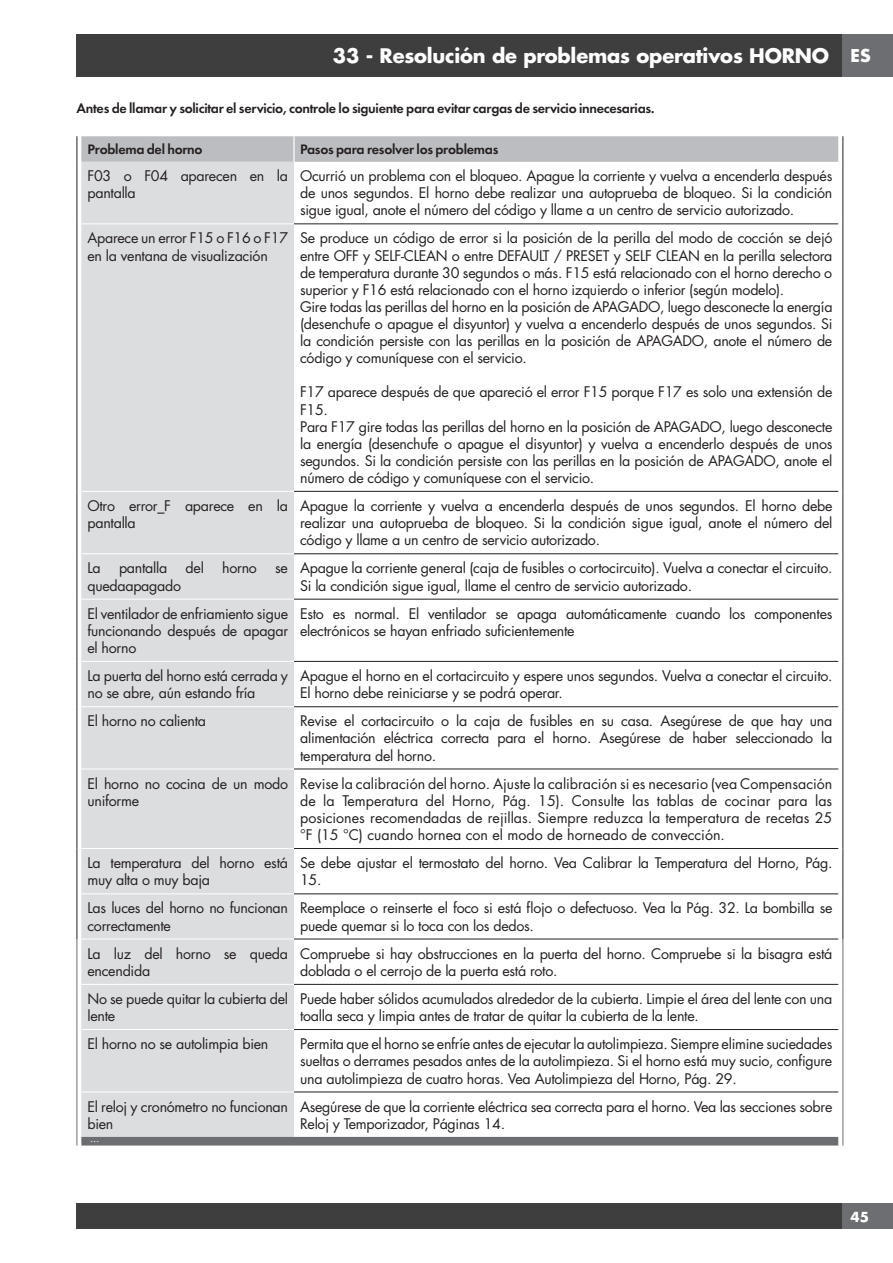
<style>
.page{position:relative;width:893px;height:1263px;background:#fff}
.page>*{position:absolute;margin:0;border:0;box-sizing:border-box;transform-origin:0 0}
.t1{font:700 19.5px "Futura";letter-spacing:-.01em;color:#fff}
.t2{font:700 17.25px "Futura";color:#fff}
.t3{font:14.25px/17.1px "Futura";letter-spacing:-.02em;color:#231f20}
.t4{font:14.25px "Futura Dem Bld";letter-spacing:-.02em;color:#231f20}
.t5{font:700 13.5px "Futura";color:#fff}
.t6{font:10.5px "Futura";color:#fff}
</style>
<div class="page">
<div style="left:77px;top:34px;width:765px;height:43px;background:#3e3e3f"></div>
<div style="left:842px;top:34px;width:51px;height:43px;background:#6d6e71"></div>
<div style="left:77px;top:1203px;width:765px;height:26px;background:#3e3e3f"></div>
<div style="left:842px;top:1203px;width:51px;height:26px;background:#6d6e71"></div>
<svg style="left:294px;top:223px;width:545px;height:716px"></svg>
<div style="left:81px;top:162px;width:213px;height:975px;background:#dcdddf"></div>
<hr style="left:77px;top:162px;width:1px;height:62px;background:#231f20">
<hr style="left:842px;top:162px;width:1px;height:62px;background:#231f20">
<hr style="left:77px;top:224px;width:1px;height:267px;background:#231f20">
<hr style="left:842px;top:224px;width:1px;height:267px;background:#231f20">
<hr style="left:77px;top:491px;width:1px;height:63px;background:#231f20">
<hr style="left:842px;top:491px;width:1px;height:63px;background:#231f20">
<hr style="left:77px;top:554px;width:1px;height:45px;background:#231f20">
<hr style="left:842px;top:554px;width:1px;height:45px;background:#231f20">
<hr style="left:77px;top:599px;width:1px;height:62px;background:#231f20">
<hr style="left:842px;top:599px;width:1px;height:62px;background:#231f20">
<hr style="left:77px;top:661px;width:1px;height:46px;background:#231f20">
<hr style="left:842px;top:661px;width:1px;height:46px;background:#231f20">
<hr style="left:77px;top:707px;width:1px;height:62px;background:#231f20">
<hr style="left:842px;top:707px;width:1px;height:62px;background:#231f20">
<hr style="left:77px;top:769px;width:1px;height:79px;background:#231f20">
<hr style="left:842px;top:769px;width:1px;height:79px;background:#231f20">
<hr style="left:77px;top:848px;width:1px;height:46px;background:#231f20">
<hr style="left:842px;top:848px;width:1px;height:46px;background:#231f20">
<hr style="left:77px;top:894px;width:1px;height:45px;background:#231f20">
<hr style="left:842px;top:894px;width:1px;height:45px;background:#231f20">
<svg style="left:77px;top:136px;width:766px;height:26px;background:#bdbec1"></svg>
<hr style="left:294px;top:224px;width:544px;height:1px;background:#231f20">
<hr style="left:294px;top:491px;width:544px;height:1px;background:#231f20">
<hr style="left:294px;top:553px;width:544px;height:1px;background:#231f20">
<hr style="left:294px;top:599px;width:544px;height:1px;background:#231f20">
<hr style="left:294px;top:661px;width:544px;height:1px;background:#231f20">
<hr style="left:294px;top:706px;width:544px;height:1px;background:#231f20">
<hr style="left:294px;top:769px;width:544px;height:1px;background:#231f20">
<hr style="left:294px;top:848px;width:544px;height:1px;background:#231f20">
<hr style="left:294px;top:893px;width:544px;height:1px;background:#231f20">
<hr style="left:294px;top:939px;width:544px;height:1px;background:#231f20">
<hr style="left:294px;top:984px;width:544px;height:1px;background:#231f20">
<hr style="left:294px;top:1029px;width:544px;height:1px;background:#231f20">
<hr style="left:294px;top:1092px;width:544px;height:1px;background:#231f20">
<hr style="left:293px;top:136px;width:2px;height:26px;background:#fff">
<hr style="left:81px;top:224px;width:213px;height:1px;background:#fff">
<hr style="left:81px;top:491px;width:213px;height:1px;background:#fff">
<hr style="left:81px;top:553px;width:213px;height:1px;background:#fff">
<hr style="left:81px;top:599px;width:213px;height:1px;background:#fff">
<hr style="left:81px;top:661px;width:213px;height:1px;background:#fff">
<hr style="left:81px;top:706px;width:213px;height:1px;background:#fff">
<hr style="left:81px;top:769px;width:213px;height:1px;background:#fff">
<hr style="left:81px;top:848px;width:213px;height:1px;background:#fff">
<hr style="left:81px;top:893px;width:213px;height:1px;background:#fff">
<hr style="left:81px;top:939px;width:213px;height:1px;background:#fff">
<hr style="left:81px;top:984px;width:213px;height:1px;background:#fff">
<hr style="left:81px;top:1029px;width:213px;height:1px;background:#fff">
<hr style="left:81px;top:1092px;width:213px;height:1px;background:#fff">
<hr style="left:77px;top:939px;width:1px;height:45px;background:#6d6e71">
<hr style="left:842px;top:939px;width:1px;height:45px;background:#6d6e71">
<hr style="left:77px;top:984px;width:1px;height:45px;background:#6d6e71">
<hr style="left:77px;top:1029px;width:1px;height:63px;background:#6d6e71">
<hr style="left:77px;top:1092px;width:1px;height:45px;background:#6d6e71">
<hr style="left:842px;top:984px;width:1px;height:45px;background:#6d6e71">
<hr style="left:842px;top:1029px;width:1px;height:63px;background:#6d6e71">
<hr style="left:842px;top:1092px;width:1px;height:45px;background:#6d6e71">
<div style="left:77px;top:1137px;width:766px;height:8px;background:#6d6e71"></div>
<h1 class="t1" style="left:333px;top:42px;width:498px">33 - Resolución de problemas operativos HORNO</h1>
<p class="t4" style="left:77px;top:100px;width:580px">Antes de llamar y solicitar el servicio, controle lo siguiente para evitar cargas de servicio innecesarias.</p>
<p class="t4" style="left:87px;top:140px;width:117px">Problema del horno</p>
<p class="t4" style="left:300px;top:140px;width:200px">Pasos para resolver los problemas</p>
<p class="t3" style="left:87px;top:167px;width:202px">F03 o F04 aparecen en la pantalla</p>
<p class="t3" style="left:300px;top:167px;width:534px;text-align:justify">Ocurrió un problema con el bloqueo. Apague la corriente y vuelva a encenderla después de unos segundos. El horno debe realizar una autoprueba de bloqueo. Si la condición sigue igual, anote el número del código y llame a un centro de servicio autorizado.</p>
<p class="t3" style="left:87px;top:230px;width:202px">Aparece un error F15 o F16 o F17 en la ventana de visualización</p>
<p class="t3" style="left:300px;top:230px;width:534px">Se produce un código de error si la posición de la perilla del modo de cocción se dejó entre OFF y SELF-CLEAN o entre DEFAULT / PRESET y SELF CLEAN en la perilla selectora de temperatura durante 30 segundos o más. F15 está relacionado con el horno derecho o superior y F16 está relacionado con el horno izquierdo o inferior (según modelo).<br>Gire todas las perillas del horno en la posición de APAGADO, luego desconecte la energía (desenchufe o apague el disyuntor) y vuelva a encenderlo después de unos segundos. Si la condición persiste con las perillas en la posición de APAGADO, anote el número de código y comuníquese con el servicio.</p>
<p class="t3" style="left:300px;top:384px;width:534px">F17 aparece después de que apareció el error F15 porque F17 es solo una extensión de F15.<br>Para F17 gire todas las perillas del horno en la posición de APAGADO, luego desconecte la energía (desenchufe o apague el disyuntor) y vuelva a encenderlo después de unos segundos. Si la condición persiste con las perillas en la posición de APAGADO, anote el número de código y comuníquese con el servicio.</p>
<p class="t3" style="left:87px;top:497px;width:202px">Otro error_F aparece en la pantalla</p>
<p class="t3" style="left:300px;top:497px;width:534px;text-align:justify">Apague la corriente y vuelva a encenderla después de unos segundos. El horno debe realizar una autoprueba de bloqueo. Si la condición sigue igual, anote el número del código y llame a un centro de servicio autorizado.</p>
<p class="t3" style="left:87px;top:560px;width:15px">La</p>
<p class="t3" style="left:119px;top:560px;width:50px">pantalla</p>
<p class="t3" style="left:186px;top:560px;width:20px">del</p>
<p class="t3" style="left:222px;top:560px;width:36px">horno</p>
<p class="t3" style="left:275px;top:560px;width:14px">se</p>
<p class="t3" style="left:87px;top:577px;width:95px">quedaapagado</p>
<p class="t3" style="left:300px;top:560px;width:534px">Apague la corriente general (caja de fusibles o cortocircuito). Vuelva a conectar el circuito.<br>Si la condición sigue igual, llame el centro de servicio autorizado.</p>
<p class="t3" style="left:87px;top:605px;width:202px;text-align:justify">El ventilador de enfriamiento sigue funcionando después de apagar el horno</p>
<p class="t3" style="left:300px;top:605px;width:534px">Esto es normal. El ventilador se apaga automáticamente cuando los componentes electrónicos se hayan enfriado suficientemente</p>
<p class="t3" style="left:87px;top:667px;width:202px">La puerta del horno está cerrada y no se abre, aún estando fría</p>
<p class="t3" style="left:300px;top:667px;width:534px">Apague el horno en el cortacircuito y espere unos segundos. Vuelva a conectar el circuito.<br>El horno debe reiniciarse y se podrá operar.</p>
<p class="t3" style="left:87px;top:713px;width:120px">El horno no calienta</p>
<p class="t3" style="left:300px;top:713px;width:534px;text-align:justify">Revise el cortacircuito o la caja de fusibles en su casa. Asegúrese de que hay una alimentación eléctrica correcta para el horno. Asegúrese de haber seleccionado la temperatura del horno.</p>
<p class="t3" style="left:87px;top:775px;width:202px">El horno no cocina de un modo uniforme</p>
<p class="t3" style="left:300px;top:775px;width:534px;text-align:justify">Revise la calibración del horno. Ajuste la calibración si es necesario (vea Compensación de la Temperatura del Horno, Pág. 15). Consulte las tablas de cocinar para las posiciones recomendadas de rejillas. Siempre reduzca la temperatura de recetas 25 °F (15 °C) cuando hornea con el modo de horneado de convección.</p>
<p class="t3" style="left:87px;top:854px;width:202px">La temperatura del horno está muy alta o muy baja</p>
<p class="t3" style="left:300px;top:854px;width:534px">Se debe ajustar el termostato del horno. Vea Calibrar la Temperatura del Horno, Pág.<br>15.</p>
<p class="t3" style="left:87px;top:900px;width:202px">Las luces del horno no funcionan correctamente</p>
<p class="t3" style="left:300px;top:900px;width:534px">Reemplace o reinserte el foco si está flojo o defectuoso. Vea la Pág. 32. La bombilla se puede quemar si lo toca con los dedos.</p>
<p class="t3" style="left:87px;top:945px;width:202px">La luz del horno se queda encendida</p>
<p class="t3" style="left:300px;top:945px;width:534px">Compruebe si hay obstrucciones en la puerta del horno. Compruebe si la bisagra está doblada o el cerrojo de la puerta está roto.</p>
<p class="t3" style="left:87px;top:990px;width:202px">No se puede quitar la cubierta del lente</p>
<p class="t3" style="left:300px;top:990px;width:534px">Puede haber sólidos acumulados alrededor de la cubierta. Limpie el área del lente con una toalla seca y limpia antes de tratar de quitar la cubierta de la lente.</p>
<p class="t3" style="left:87px;top:1035px;width:183px">El horno no se autolimpia bien</p>
<p class="t3" style="left:300px;top:1035px;width:534px;text-align:justify">Permita que el horno se enfríe antes de ejecutar la autolimpieza. Siempre elimine suciedades sueltas o derrames pesados antes de la autolimpieza. Si el horno está muy sucio, configure una autolimpieza de cuatro horas. Vea Autolimpieza del Horno, Pág. 29.</p>
<p class="t3" style="left:87px;top:1098px;width:202px">El reloj y cronómetro no funcionan bien</p>
<p class="t3" style="left:300px;top:1098px;width:534px">Asegúrese de que la corriente eléctrica sea correcta para el horno. Vea las secciones sobre<br>Reloj y Temporizador, Páginas 14.</p>
<p class="t6" style="left:90px;top:1132px;width:11px">...</p>
<p class="t2" style="left:850px;top:46px;width:22px">ES</p>
<p class="t5" style="left:850px;top:1207px;width:20px">45</p>
</div>
